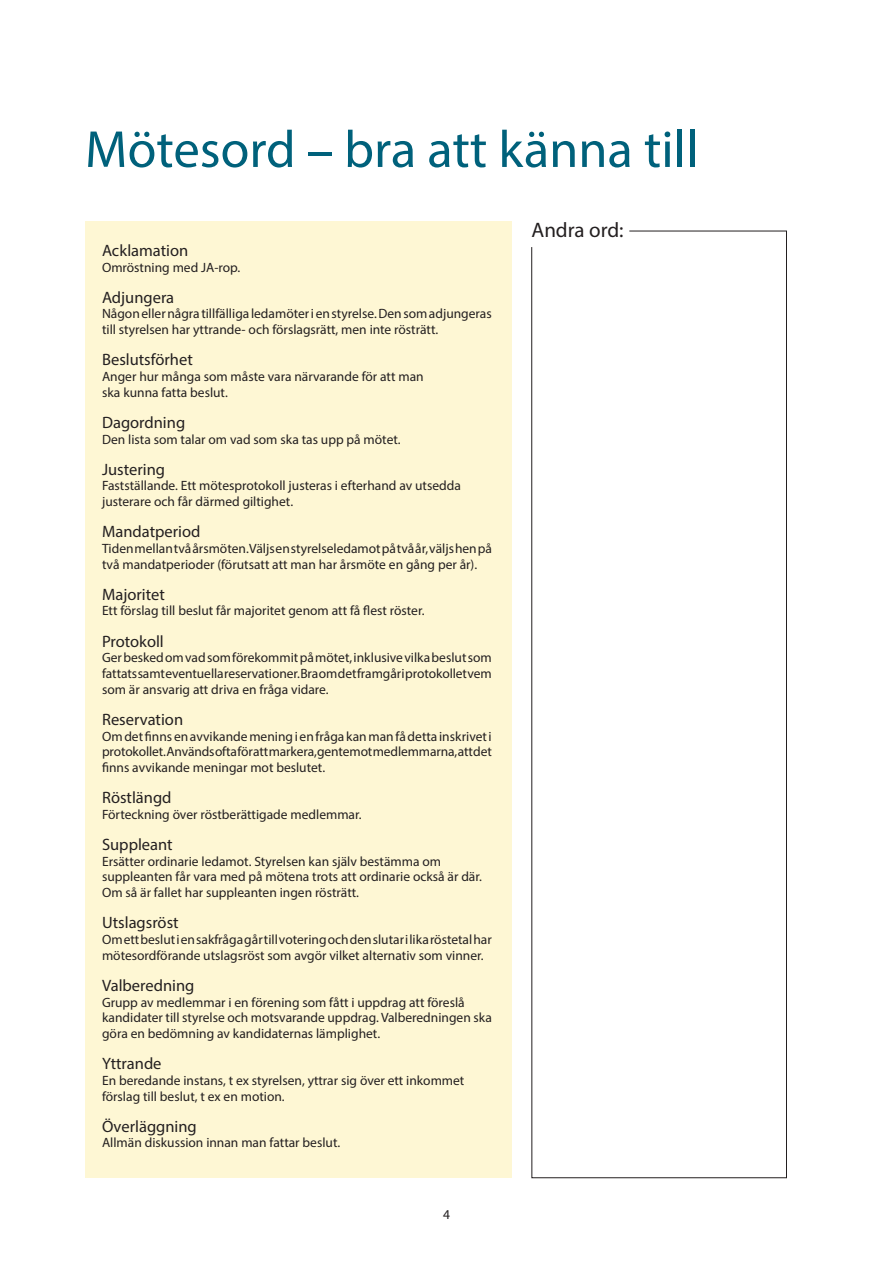
<style>
.page{position:relative;width:893px;height:1263px;background:#fff}
.page>*{position:absolute;margin:0;border:0;box-sizing:border-box;transform-origin:0 0}
.Rubrik{font:52.5px "Myriad Pro";color:#00617b}
.Frågerubrik{font:21px "Myriad Pro";color:#231f20}
.Mellanrubrik{font:16.5px "Myriad Pro";color:#231f20}
.Faktatext{font:13.5px/15.8px "Myriad Pro";color:#231f20}
</style>
<div class="page">
<div style="left:85px;top:221px;width:427px;height:957px;background:#fef7d4"></div>
<svg style="left:531px;top:231px;width:256px;height:947px"></svg>
<p class="Rubrik" style="left:85px;top:117px;width:615px">Mötesord – bra att känna till</p>
<p class="Mellanrubrik" style="left:102px;top:240px;width:88px">Acklamation</p>
<p class="Faktatext" style="left:102px;top:259px;width:140px">Omröstning med JA-rop.</p>
<p class="Mellanrubrik" style="left:102px;top:287px;width:74px">Adjungera</p>
<p class="Faktatext" style="left:102px;top:306px;width:391px">Någon eller några tillfälliga ledamöter i en styrelse. Den som adjungeras till styrelsen har yttrande- och förslagsrätt, men inte rösträtt.</p>
<p class="Mellanrubrik" style="left:102px;top:349px;width:92px">Beslutsförhet</p>
<p class="Faktatext" style="left:102px;top:368px;width:323px">Anger hur många som måste vara närvarande för att man ska kunna fatta beslut.</p>
<p class="Mellanrubrik" style="left:102px;top:412px;width:85px">Dagordning</p>
<p class="Faktatext" style="left:102px;top:431px;width:300px">Den lista som talar om vad som ska tas upp på mötet.</p>
<p class="Mellanrubrik" style="left:102px;top:459px;width:65px">Justering</p>
<p class="Faktatext" style="left:102px;top:478px;width:360px">Fastställande. Ett mötesprotokoll justeras i efterhand av utsedda justerare och får därmed giltighet.</p>
<p class="Mellanrubrik" style="left:102px;top:521px;width:100px">Mandatperiod</p>
<p class="Faktatext" style="left:102px;top:540px;width:391px">Tiden mellan två årsmöten. Väljs en styrelseledamot på två år, väljs hen på två mandatperioder (förutsatt att man har årsmöte en gång per år).</p>
<p class="Mellanrubrik" style="left:102px;top:584px;width:64px">Majoritet</p>
<p class="Faktatext" style="left:102px;top:603px;width:324px">Ett förslag till beslut får majoritet genom att få flest röster.</p>
<p class="Mellanrubrik" style="left:102px;top:631px;width:63px">Protokoll</p>
<p class="Faktatext" style="left:102px;top:650px;width:391px;text-align:justify">Ger besked om vad som förekommit på mötet, inklusive vilka beslut som fattats samt eventuella reservationer. Bra om det framgår i protokollet vem som är ansvarig att driva en fråga vidare.</p>
<p class="Mellanrubrik" style="left:102px;top:709px;width:83px">Reservation</p>
<p class="Faktatext" style="left:102px;top:728px;width:391px;text-align:justify">Om det finns en avvikande mening i en fråga kan man få detta inskrivet i protokollet. Används ofta för att markera, gentemot medlemmarna, att det finns avvikande meningar mot beslutet.</p>
<p class="Mellanrubrik" style="left:102px;top:787px;width:71px">Röstlängd</p>
<p class="Faktatext" style="left:102px;top:806px;width:261px">Förteckning över röstberättigade medlemmar.</p>
<p class="Mellanrubrik" style="left:102px;top:834px;width:72px">Suppleant</p>
<p class="Faktatext" style="left:102px;top:853px;width:381px">Ersätter ordinarie ledamot. Styrelsen kan själv bestämma om suppleanten får vara med på mötena trots att ordinarie också är där.<br>Om så är fallet har suppleanten ingen rösträtt.</p>
<p class="Mellanrubrik" style="left:102px;top:912px;width:78px">Utslagsröst</p>
<p class="Faktatext" style="left:102px;top:931px;width:391px">Om ett beslut i en sakfråga går till votering och den slutar i lika röstetal har mötesordförande utslagsröst som avgör vilket alternativ som vinner.</p>
<p class="Mellanrubrik" style="left:102px;top:975px;width:94px">Valberedning</p>
<p class="Faktatext" style="left:102px;top:994px;width:391px">Grupp av medlemmar i en förening som fått i uppdrag att föreslå kandidater till styrelse och motsvarande uppdrag. Valberedningen ska göra en bedömning av kandidaternas lämplighet.</p>
<p class="Mellanrubrik" style="left:102px;top:1053px;width:61px">Yttrande</p>
<p class="Faktatext" style="left:102px;top:1072px;width:364px">En beredande instans, t ex styrelsen, yttrar sig över ett inkommet förslag till beslut, t ex en motion.</p>
<p class="Mellanrubrik" style="left:102px;top:1116px;width:96px">Överläggning</p>
<p class="Faktatext" style="left:102px;top:1135px;width:240px">Allmän diskussion innan man fattar beslut.</p>
<p class="Faktatext" style="left:443px;top:1206px;width:8px">4</p>
<p class="Frågerubrik" style="left:531px;top:217px;width:94px">Andra ord:</p>
</div>
